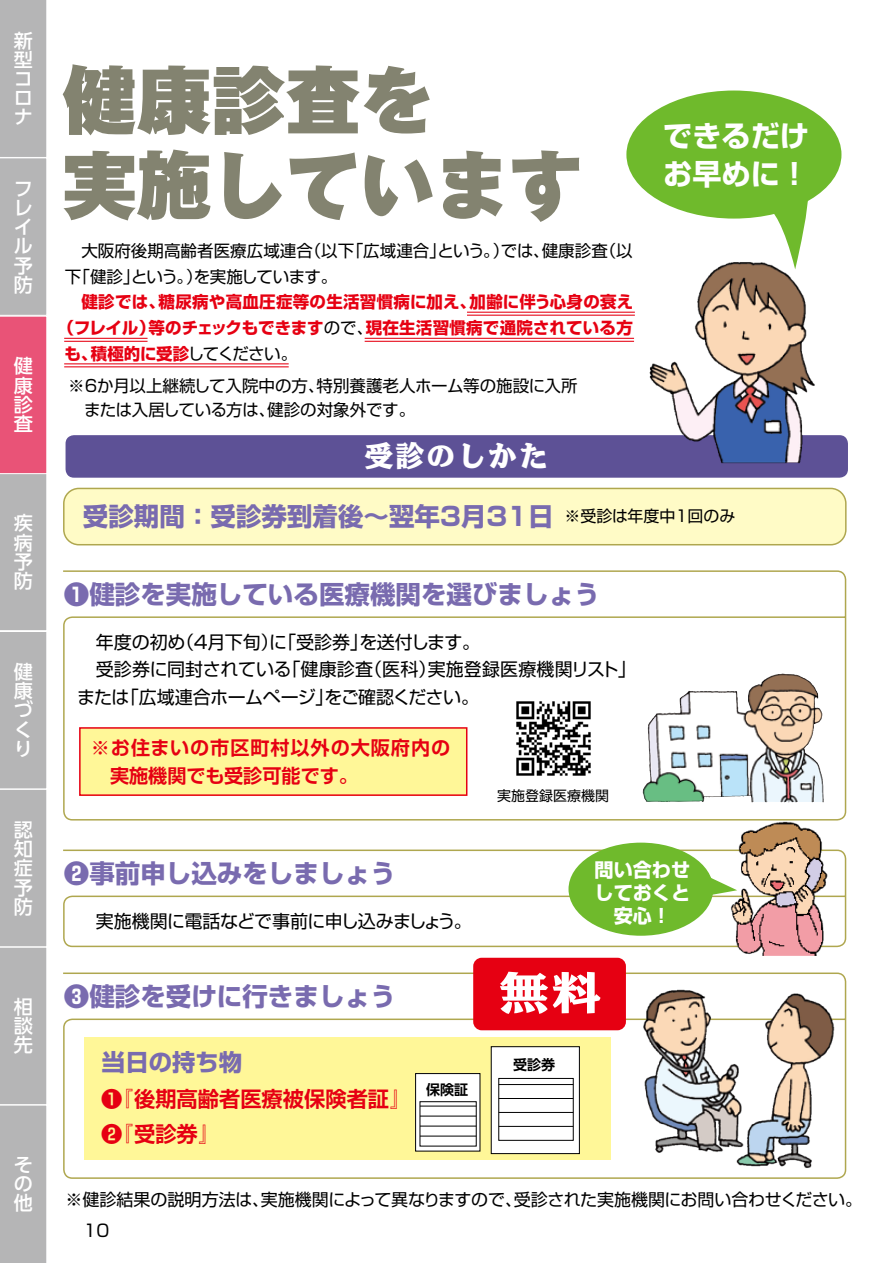
<style>
.page{position:relative;width:893px;height:1263px;background:#fff}
.page>*{position:absolute;margin:0;border:0;box-sizing:border-box;transform-origin:0 0}
.t1{font:900 74.4px/85.1px "Gothic MB101 Pro";color:#838370}
.t2{font:45.75px "Ro NOW Std MU";color:#fff;scale:1.1 1}
.t3{font:29.7px "Ro NOW Std MU";letter-spacing:.035em;color:#fff}
.t4{font:700 29.1px/38px "Shin Go Pro";color:#fff}
.t5{font:700 25.5px "Shin Go Pro";color:#796baf}
.t6{font:700 23.4px "Shin Go Pro";color:#796baf}
.t7{font:700 21.3px/35.2px "Shin Go Pro De";color:#e60012}
.t8{font:500 19.2px/19.2px "UD Shin Go Pro";color:#fff;text-align:justify}
.t9{font:700 19.2px/27.6px "Shin Go Pro De";letter-spacing:.05em;color:#e60012}
.t10{font:700 19.05px/23px "Shin Go Pro";color:#fff;text-align:center}
.t11{font:18px "Shin Go Pro";letter-spacing:-.02em;color:#000}
.t12{font:18px "Shin Go Pro";letter-spacing:.01em;color:#000}
.t13{font:16.95px "Shin Go Pro";letter-spacing:-.01em;color:#000}
.t14{font:16.5px/25.5px "Shin Go Pro";color:#000}
.t15{font:700 16.5px "Shin Go Pro";letter-spacing:.015em;color:#e60012}
.t16{font:700 14.1px "UD Shin Go Pro De";color:#000}
.t17{font:13.95px "Shin Go Pro";color:#000}
.s1{font-weight:400;color:#000}
</style>
<div class="page">
<div style="left:64px;top:488px;width:782px;height:57px;background:#fffbc6;border-radius:15px"></div>
<div style="left:63px;top:488px;width:784px;height:57px;border:2px solid #afa74f;border-radius:15px"></div>
<svg style="left:63px;top:570px;width:784px;height:251px"></svg>
<svg style="left:63px;top:972px;width:784px;height:207px"></svg>
<svg style="left:63px;top:849px;width:784px;height:99px"></svg>
<div style="left:85px;top:1038px;width:526px;height:122px;background:#fff798"></div>
<div style="left:473px;top:958px;width:153px;height:72px;background:#e60012;border-radius:8px"></div>
<img style="left:729px;top:819px;width:105px;height:137px">
<div style="left:66px;top:435px;width:782px;height:43px;background:#5d5196;border-radius:9px"></div>
<div style="left:626px;top:91px;width:215px;height:128px;background:#6fba2c;border-radius:50%"></div>
<svg style="left:752px;top:200px;width:57px;height:49px"></svg>
<div style="left:568px;top:843px;width:145px;height:93px;background:#6fba2c;border-radius:50%"></div>
<svg style="left:709px;top:874px;width:28px;height:23px"></svg>
<hr style="left:467px;top:312px;width:168px;height:1px;background:#e60012">
<hr style="left:467px;top:315px;width:168px;height:1px;background:#e60012">
<hr style="left:64px;top:338px;width:84px;height:1px;background:#e60012">
<hr style="left:64px;top:341px;width:84px;height:1px;background:#e60012">
<hr style="left:64px;top:363px;width:225px;height:1px;background:#e60012">
<hr style="left:64px;top:366px;width:225px;height:1px;background:#e60012">
<hr style="left:365px;top:338px;width:269px;height:1px;background:#e60012">
<hr style="left:365px;top:341px;width:269px;height:1px;background:#e60012">
<img style="left:506px;top:691px;width:94px;height:94px">
<img style="left:634px;top:983px;width:206px;height:192px">
<img style="left:646px;top:674px;width:135px;height:111px">
<img style="left:638px;top:249px;width:184px;height:215px">
<div style="left:416px;top:1073px;width:64px;height:78px;background:#fff"></div>
<div style="left:415px;top:1073px;width:65px;height:78px;border:1px solid #000"></div>
<div style="left:420px;top:1101px;width:56px;height:45px;border:1px solid #000"></div>
<hr style="left:420px;top:1136px;width:56px;height:1px;background:#000">
<hr style="left:420px;top:1126px;width:56px;height:1px;background:#000">
<hr style="left:420px;top:1116px;width:56px;height:1px;background:#000">
<hr style="left:420px;top:1106px;width:56px;height:1px;background:#000">
<div style="left:491px;top:1047px;width:88px;height:106px;background:#fff"></div>
<div style="left:491px;top:1046px;width:89px;height:108px;border:1px solid #000"></div>
<hr style="left:499px;top:1126px;width:74px;height:1px;background:#000">
<hr style="left:499px;top:1112px;width:74px;height:1px;background:#000">
<hr style="left:499px;top:1098px;width:74px;height:1px;background:#000">
<hr style="left:499px;top:1084px;width:74px;height:1px;background:#000">
<svg style="left:0;top:0;width:47px;height:1263px;background:#bdaab0"></svg>
<p class="t8" style="left:14px;top:30px;width:20px">新型コロナ</p>
<p class="t8" style="left:14px;top:179px;width:20px">フレイル予防</p>
<p class="t8" style="left:14px;top:356px;width:20px">健康診査</p>
<p class="t8" style="left:14px;top:513px;width:20px">疾病予防</p>
<p class="t8" style="left:14px;top:662px;width:21px;text-align:left">健康づくり</p>
<p class="t8" style="left:14px;top:820px;width:20px">認知症予防</p>
<p class="t8" style="left:14px;top:997px;width:20px">相談先</p>
<p class="t8" style="left:14px;top:1154px;width:20px">その他</p>
<h1 class="t1" style="left:63px;top:49px;width:522px">健康診査を<br>実施しています</h1>
<p class="t14" style="left:65px;top:236px;width:569px">　大阪府後期高齢者医療広域連合（以下「広域連合」という。）では、健康診査（以下「健診」という。）を実施しています。</p>
<p class="t15" style="left:82px;top:289px;width:553px">健診では、糖尿病や高血圧症等の生活習慣病に加え、加齢に伴う心身の衰え</p>
<p class="t15" style="left:58px;top:315px;width:577px">（フレイル）等のチェックもできます<span class="s1">ので、</span>現在生活習慣病で通院されている方</p>
<p class="t15" style="left:65px;top:340px;width:234px">も、積極的に受診<span class="s1">してください。</span></p>
<p class="t14" style="left:68px;top:371px;width:511px;line-height:24px">※6か月以上継続して入院中の方、特別養護老人ホーム等の施設に入所　または入居している方は、健診の対象外です。</p>
<h3 class="t3" style="left:364px;top:435px;width:186px">受診のしかた</h3>
<h3 class="t4" style="left:663px;top:114px;width:147px">できるだけお早めに！</h3>
<h3 class="t5" style="left:83px;top:496px;width:654px">受診期間：受診券到着後～翌年3月31日 <sup>※受診は年度中1回のみ</sup></h3>
<h3 class="t5" style="left:64px;top:574px;width:537px">❶健診を実施している医療機関を選びましょう</h3>
<p class="t11" style="left:78px;top:627px;width:404px">　年度の初め（４月下旬）に「受診券」を送付します。</p>
<p class="t12" style="left:96px;top:654px;width:542px">受診券に同封されている「健康診査（医科）実施登録医療機関リスト」</p>
<p class="t11" style="left:77px;top:682px;width:403px">または「広域連合ホームページ」をご確認ください。</p>
<p class="t9" style="left:91px;top:732px;width:361px">※お住まいの市区町村以外の大阪府内の　実施機関でも受診可能です。</p>
<h3 class="t5" style="left:64px;top:853px;width:333px">❷事前申し込みをしましょう</h3>
<p class="t11" style="left:78px;top:906px;width:396px">　実施機関に電話などで事前に申し込みましょう。</p>
<h3 class="t5" style="left:64px;top:976px;width:333px">❸健診を受けに行きましょう</h3>
<h3 class="t6" style="left:102px;top:1044px;width:142px">当日の持ち物</h3>
<p class="t7" style="left:101px;top:1078px;width:312px">❶『後期高齢者医療被保険者証』<br>❷『受診券』</p>
<p class="t16" style="left:426px;top:1078px;width:44px">保険証</p>
<p class="t17" style="left:497px;top:784px;width:113px">実施登録医療機関</p>
<p class="t10" style="left:595px;top:856px;width:97px">問い合わせしておくと安心！</p>
<h2 class="t2" style="left:499px;top:960px;width:95px">無料</h2>
<p class="t16" style="left:513px;top:1053px;width:44px">受診券</p>
<p class="t13" style="left:66px;top:1186px;width:798px">※健診結果の説明方法は、実施機関によって異なりますので、受診された実施機関にお問い合わせください。</p>
<p class="t13" style="left:84px;top:1216px;width:27px">10</p>
</div>
